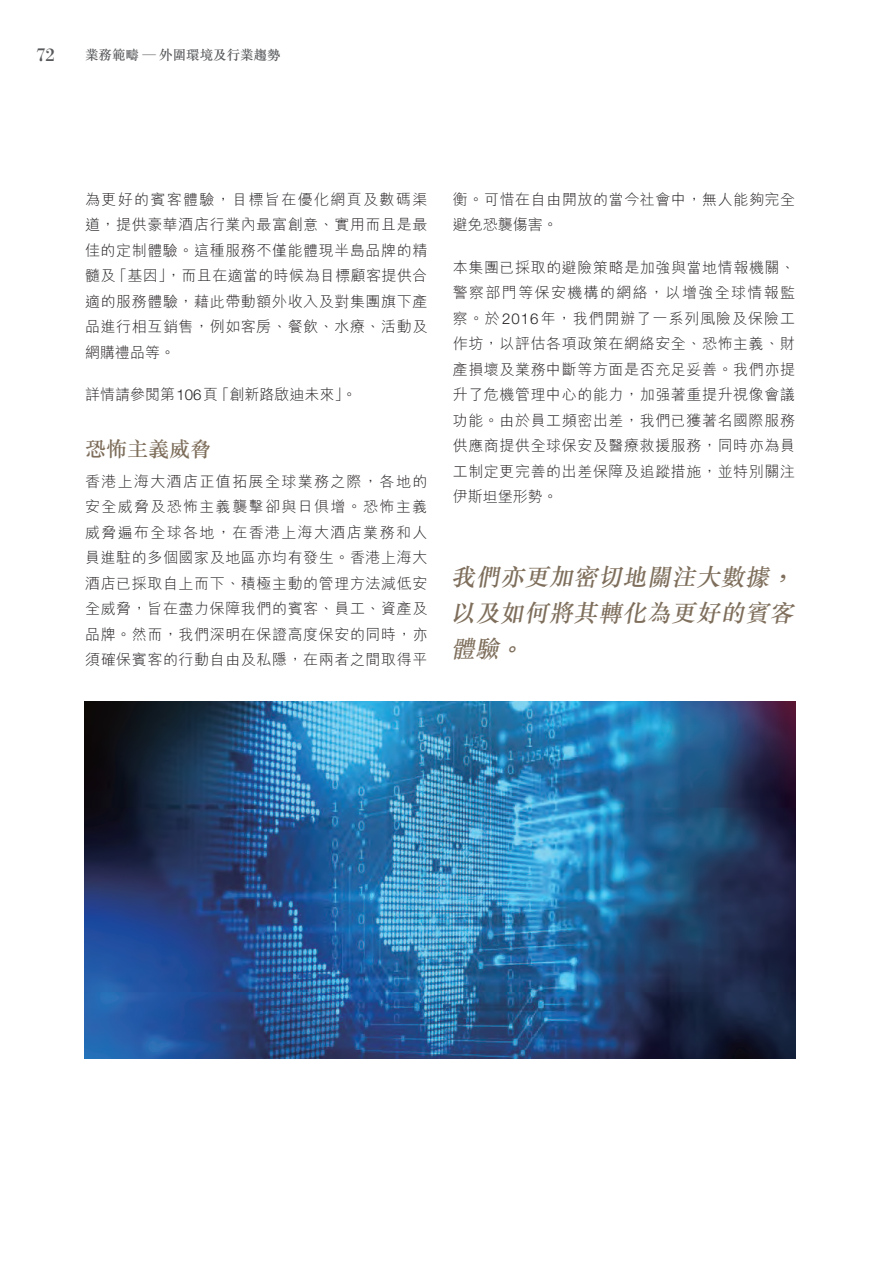
<style>
.page{position:relative;width:893px;height:1263px;background:#fff}
.page>*{position:absolute;margin:0;border:0;box-sizing:border-box;transform-origin:0 0}
.t1{font:italic 500 24px/36px "M Sung HK";color:#7e6e5b;text-align:justify}
.t2{font:500 21px "M Sung HK";color:#7e6e5b}
.t3{font:19.5px "Bodoni";color:#57585a}
.t4{font:300 15px/25.5px "M Hei HK";letter-spacing:.04em;color:#231f20;text-align:justify}
.t5{font:300 15px "M Hei HK";color:#231f20}
.t6{font:500 13.5px "M Sung HK";color:#57585a}
.s1{font-family:"Helvetica Neue"}
</style>
<div class="page">
<img style="left:85px;top:702px;width:710px;height:357px">
<h3 class="t3" style="left:36px;top:43px;width:21px">72</h3>
<p class="t6" style="left:85px;top:46px;width:197px">業務範疇 — 外圍環境及行業趨勢</p>
<p class="t4" style="left:85px;top:186px;width:344px">為更好的賓客體驗，目標旨在優化網頁及數碼渠道，提供豪華酒店行業內最富創意、實用而且是最佳的定制體驗。這種服務不僅能體現半島品牌的精髓及「基因」，而且在適當的時候為目標顧客提供合適的服務體驗，藉此帶動額外收入及對集團旗下產品進行相互銷售，例如客房、餐飲、水療、活動及網購禮品等。</p>
<p class="t5" style="left:85px;top:384px;width:273px">詳情請參閱第<span class="s1">106</span>頁「創新路啟迪未來」。</p>
<h2 class="t2" style="left:85px;top:435px;width:127px">恐怖主義威脅</h2>
<p class="t4" style="left:85px;top:468px;width:344px">香港上海大酒店正值拓展全球業務之際，各地的安全威脅及恐怖主義襲擊卻與日俱增。恐怖主義威脅遍布全球各地，在香港上海大酒店業務和人員進駐的多個國家及地區亦均有發生。香港上海大酒店已採取自上而下、積極主動的管理方法減低安全威脅，旨在盡力保障我們的賓客、員工、資產及品牌。然而，我們深明在保證高度保安的同時，亦須確保賓客的行動自由及私隱，在兩者之間取得平</p>
<p class="t4" style="left:453px;top:186px;width:344px">衡。可惜在自由開放的當今社會中，無人能夠完全避免恐襲傷害。</p>
<p class="t4" style="left:453px;top:254px;width:344px">本集團已採取的避險策略是加強與當地情報機關、警察部門等保安機構的網絡，以增強全球情報監察。於<span class="s1">2016</span>年，我們開辦了一系列風險及保險工作坊，以評估各項政策在網絡安全、恐怖主義、財產損壞及業務中斷等方面是否充足妥善。我們亦提升了危機管理中心的能力，加强著重提升視像會議功能。由於員工頻密出差，我們已獲著名國際服務供應商提供全球保安及醫療救援服務，同時亦為員工制定更完善的出差保障及追蹤措施，並特別關注伊斯坦堡形勢。</p>
<h1 class="t1" style="left:451px;top:558px;width:349px">我們亦更加密切地關注大數據，以及如何將其轉化為更好的賓客體驗。</h1>
</div>
